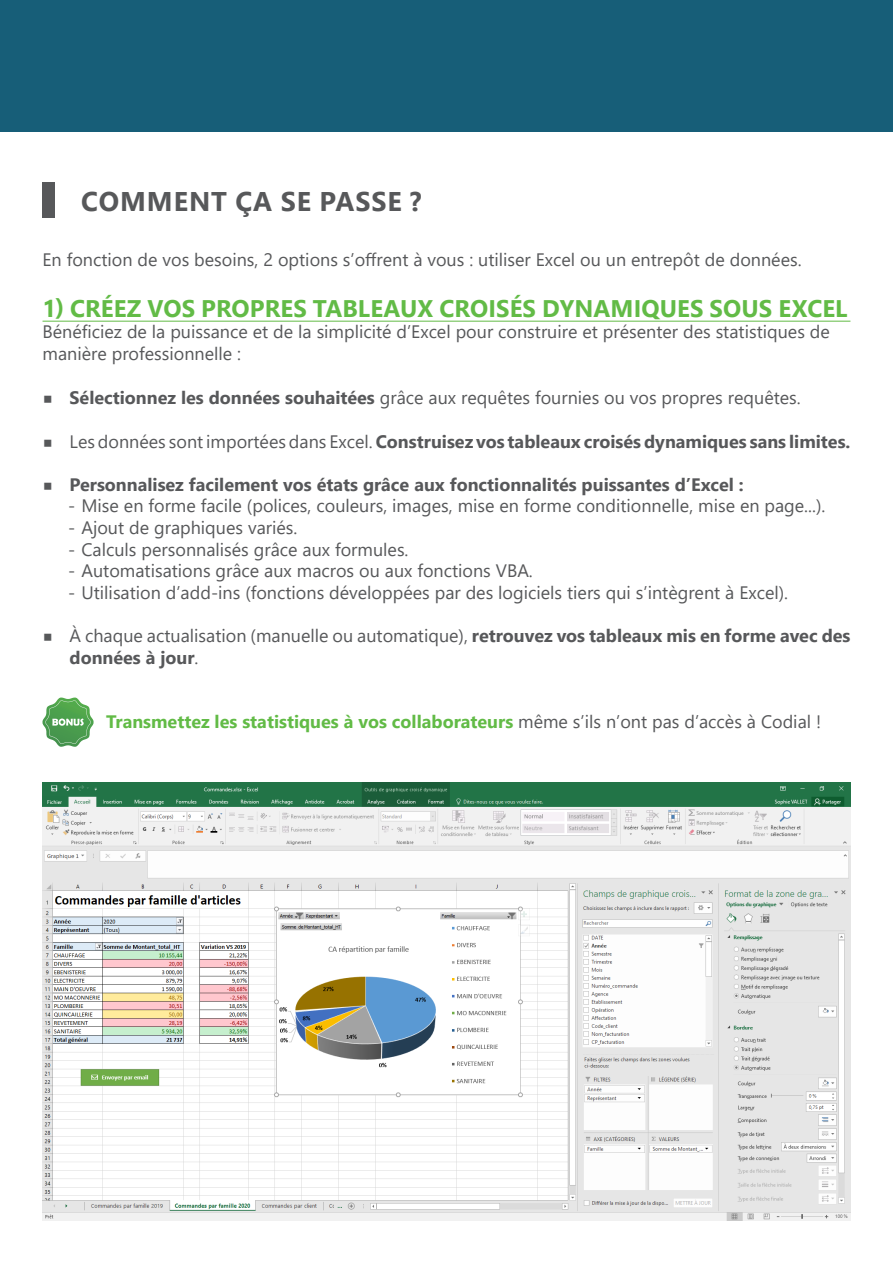
<style>
.page{position:relative;width:893px;height:1263px;background:#fff}
.page>*{position:absolute;margin:0;border:0;box-sizing:border-box;transform-origin:0 0}
.t1{font:700 27px "Segoe UI";letter-spacing:.035em;color:#57585a}
.ss_titre{font:700 24px "Segoe UI";letter-spacing:.005em;color:#62bb46}
.t2{font:18px "Segoe UI";color:#57585a}
.t3{font:700 18px/21.6px "Segoe UI";color:#57585a}
.t4{font:700 18px "Segoe UI";color:#62bb46}
.s1{font-family:"Montserrat"}
.s2{font-weight:700}
.s3{font-family:"Montserrat";font-weight:400}
.s4{font-weight:400}
.s5{font-weight:400;color:#57585a}
</style>
<div class="page">
<div style="left:0;top:0;width:893px;height:132px;background:#175e78"></div>
<div style="left:43px;top:183px;width:12px;height:35px;background:#57585a"></div>
<hr style="left:43px;top:321px;width:807px;height:1px;background:#62bb46">
<img style="left:43px;top:783px;width:807px;height:437px">
<svg style="left:43px;top:697px;width:51px;height:50px"></svg>
<p class="t1" style="left:81px;top:176px;width:342px">COMMENT ÇA SE PASSE ?</p>
<p class="t2" style="left:43px;top:243px;width:761px">En fonction de vos besoins, 2 options s’offrent à vous : utiliser Excel ou un entrepôt de données.</p>
<p class="ss_titre" style="left:43px;top:285px;width:806px">1) CRÉEZ VOS PROPRES TABLEAUX CROISÉS DYNAMIQUES SOUS EXCEL</p>
<p class="t2" style="left:43px;top:315px;width:789px">Bénéficiez de la puissance et de la simplicité d’Excel pour construire et présenter des statistiques de</p>
<p class="t2" style="left:43px;top:336px;width:200px">manière professionnelle :</p>
<p class="t2" style="left:43px;top:381px;width:760px"><span class="s1">■</span> <span class="s2">Sélectionnez les données souhaitées</span> grâce aux requêtes fournies ou vos propres requêtes.</p>
<p class="t3" style="left:43px;top:429px;width:809px"><span class="s3">■</span> <span class="s4">Les données sont importées dans Excel.</span> Construisez vos tableaux croisés dynamiques sans limites.</p>
<p class="t3" style="left:43px;top:472px;width:703px"><span class="s3">■</span> Personnalisez facilement vos états grâce aux fonctionnalités puissantes d’Excel :</p>
<p class="t2" style="left:68px;top:489px;width:759px">- Mise en forme facile (polices, couleurs, images, mise en forme conditionnelle, mise en page...).</p>
<p class="t2" style="left:68px;top:511px;width:231px">- Ajout de graphiques variés.</p>
<p class="t2" style="left:68px;top:532px;width:342px">- Calculs personnalisés grâce aux formules.</p>
<p class="t2" style="left:68px;top:554px;width:466px">- Automatisations grâce aux macros ou aux fonctions VBA.</p>
<p class="t2" style="left:68px;top:575px;width:722px">- Utilisation d’add-ins (fonctions développées par des logiciels tiers qui s’intègrent à Excel).</p>
<p class="t3" style="left:70px;top:623px;width:782px;text-indent:-27px"><span class="s3">■</span> <span class="s4">À chaque actualisation (manuelle ou automatique),</span> retrouvez vos tableaux mis en forme avec des données à jour<span class="s4">.</span></p>
<p class="t4" style="left:106px;top:705px;width:716px">Transmettez les statistiques à vos collaborateurs <span class="s5">même s’ils n’ont pas d’accès à Codial !</span></p>
</div>
